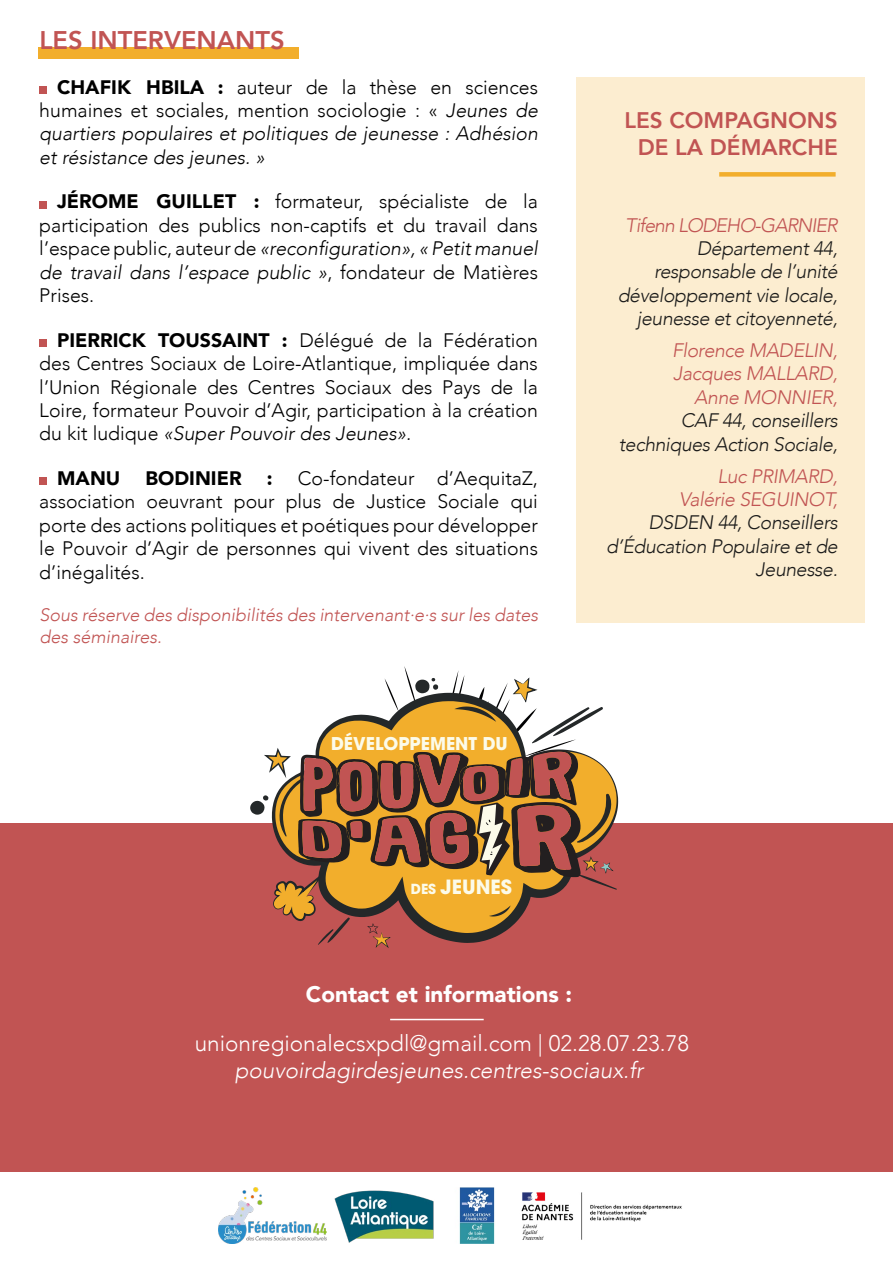
<style>
.page{position:relative;width:893px;height:1263px;background:#fff}
.page>*{position:absolute;margin:0;border:0;box-sizing:border-box;transform-origin:0 0}
.t1{font:800 25.5px "Avenir";color:#c15453}
.t2{font:300 22.5px "Avenir";color:#fff}
.t3{font:italic 300 22.5px "Avenir";color:#fff}
.t4{font:800 22.5px/27px "Avenir";color:#c15453;text-align:center}
.t5{font:900 22.5px "Avenir";color:#fff}
.t6{font:300 19.5px/23.4px "Avenir";color:#000;text-align:justify}
.t7{font:italic 300 19.5px/23.4px "Avenir";letter-spacing:-.02em;color:#1b1b1a;text-align:right}
.t8{font:italic 300 19.5px/23.4px "Avenir";color:#000;text-align:justify}
.t9{font:italic 300 19.5px/23.4px "Avenir";letter-spacing:-.02em;color:#c15453;text-align:right}
.t10{font:italic 300 19.5px "Avenir";letter-spacing:-.05em;color:#c15453}
.t11{font:900 19.5px "Avenir";color:#000}
.t12{font:700 19.5px "ITC Avant Garde Pro";color:#fcfbea}
.t13{font:italic 300 18px/21.6px "Avenir";color:#c15453}
.t14{font:700 17.55px "ITC Avant Garde Pro";color:#fcfbea}
.s1{font-weight:900;font-style:normal}
.s2{font-style:normal}
.s3{font-weight:900}
.s4{font-style:italic}
.s5{font-size:13.8px}
</style>
<div class="page">
<div style="left:0;top:823px;width:893px;height:348px;background:#c15453"></div>
<img style="left:334px;top:1190px;width:100px;height:53px">
<img style="left:459px;top:1188px;width:36px;height:55px">
<img style="left:219px;top:1188px;width:107px;height:55px">
<img style="left:521px;top:1192px;width:161px;height:48px">
<div style="left:38px;top:47px;width:260px;height:11px;background:#f2ae2c"></div>
<div style="left:39px;top:86px;width:8px;height:8px;background:#c15453"></div>
<div style="left:39px;top:201px;width:8px;height:7px;background:#c15453"></div>
<div style="left:39px;top:339px;width:8px;height:8px;background:#c15453"></div>
<div style="left:39px;top:477px;width:8px;height:8px;background:#c15453"></div>
<div style="left:576px;top:78px;width:288px;height:545px;background:#fcedd0"></div>
<svg style="left:250px;top:666px;width:367px;height:282px"></svg>
<div style="left:719px;top:172px;width:117px;height:5px;background:#f2ae2c"></div>
<hr style="left:390px;top:1019px;width:94px;height:1px;background:#fff">
<h1 class="t1" style="left:39px;top:20px;width:247px">LES INTERVENANTS</h1>
<p class="t8" style="left:39px;top:75px;width:500px;text-indent:18px"><span class="s1">CHAFIK HBILA :</span> <span class="s2">auteur de la thèse en sciences humaines et sociales, mention sociologie : «</span> Jeunes de quartiers populaires et politiques de jeunesse : Adhésion et résistance des jeunes. »</p>
<p class="t6" style="left:39px;top:190px;width:500px;text-indent:18px"><span class="s3">JÉROME GUILLET :</span> formateur, spécialiste de la participation des publics non-captifs et du travail dans l’espace public, auteur de <span class="s4">«reconfiguration», « Petit manuel de travail dans l’espace public »</span>, fondateur de Matières Prises.</p>
<p class="t6" style="left:39px;top:328px;width:500px;text-indent:18px"><span class="s3">PIERRICK TOUSSAINT :</span> Délégué de la Fédération des Centres Sociaux de Loire-Atlantique, impliquée dans l’Union Régionale des Centres Sociaux des Pays de la Loire, formateur Pouvoir d’Agir, participation à la création du kit ludique <span class="s4">«Super Pouvoir des Jeunes».</span></p>
<p class="t11" style="left:57px;top:461px;width:65px">MANU</p>
<p class="t11" style="left:146px;top:461px;width:98px">BODINIER</p>
<p class="t11" style="left:267px;top:461px;width:7px">:</p>
<p class="t6" style="left:39px;top:467px;width:500px;text-indent:259px">Co-fondateur d’AequitaZ, association oeuvrant pour plus de Justice Sociale qui porte des actions politiques et poétiques pour développer le Pouvoir d’Agir de personnes qui vivent des situations d’inégalités.</p>
<p class="t13" style="left:39px;top:604px;width:500px">Sous réserve des disponibilités des intervenant·e·s sur les dates des séminaires.</p>
<p class="t14" style="left:331px;top:731px;width:178px">DÉVELOPPEMENT DU</p>
<p class="t12" style="left:411px;top:873px;width:103px"><span class="s5">DES</span> JEUNES</p>
<p class="t4" style="left:624px;top:107px;width:215px">LES COMPAGNONS<br>DE LA DÉMARCHE</p>
<p class="t10" style="left:625px;top:213px;width:214px">Tifenn LODEHO-GARNIER</p>
<p class="t7" style="left:618px;top:236px;width:222px">Département 44, responsable de l’unité développement vie locale, jeunesse et citoyenneté,</p>
<p class="t9" style="left:672px;top:339px;width:167px">Florence MADELIN,<br>Jacques MALLARD,<br>Anne MONNIER,</p>
<p class="t7" style="left:619px;top:409px;width:220px">CAF 44, conseillers techniques Action Sociale,</p>
<p class="t9" style="left:679px;top:464px;width:160px">Luc PRIMARD,<br>Valérie SEGUINOT,</p>
<p class="t7" style="left:606px;top:511px;width:233px">DSDEN 44, Conseillers d’Éducation Populaire et de<br>Jeunesse.</p>
<p class="t5" style="left:306px;top:975px;width:268px">Contact et informations :</p>
<p class="t2" style="left:195px;top:1029px;width:496px">unionregionalecsxpdl@gmail.com | 02.28.07.23.78</p>
<p class="t3" style="left:235px;top:1056px;width:410px">pouvoirdagirdesjeunes.centres-sociaux.fr</p>
</div>
